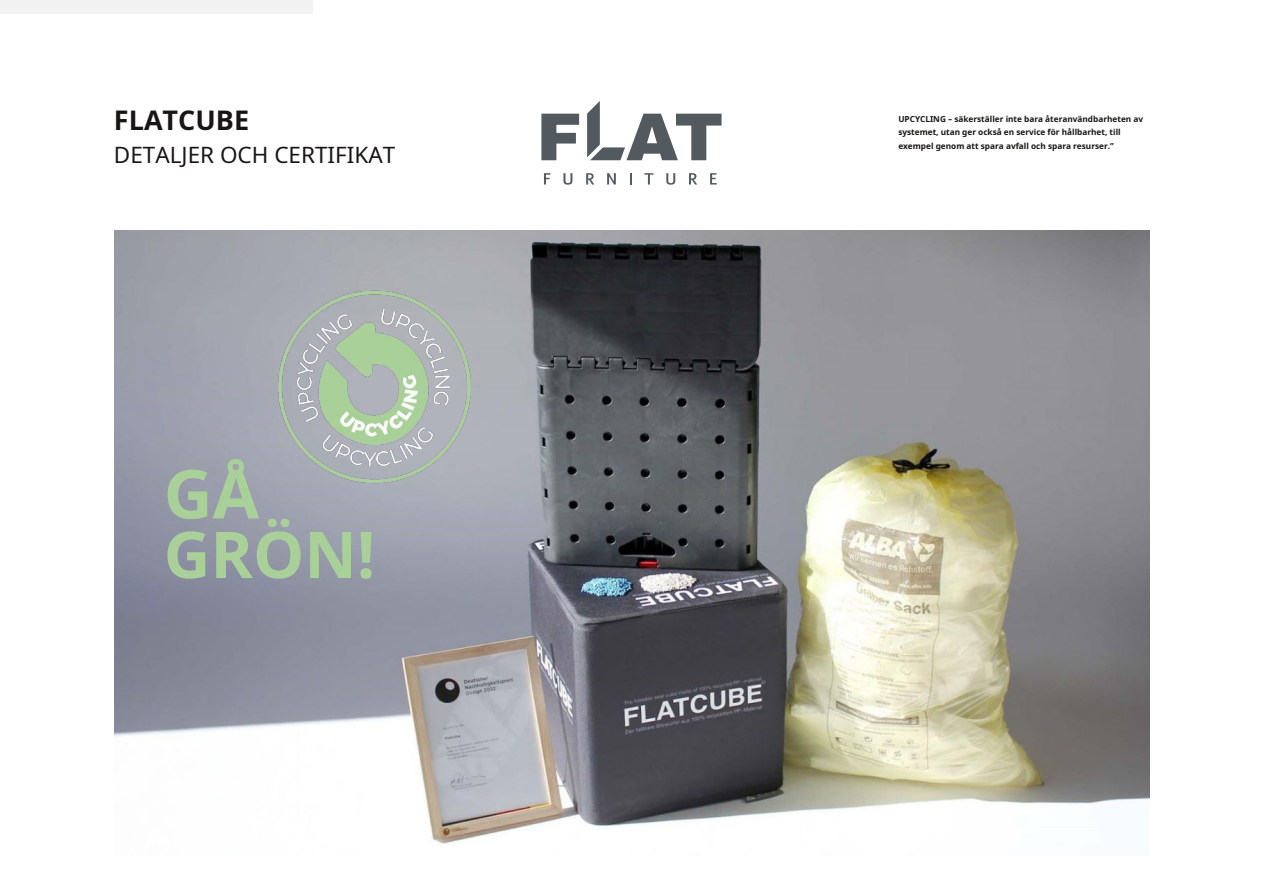
<style>
.page{position:relative;width:1263px;height:893px;background:#fff}
.page>*{position:absolute;margin:0;border:0;box-sizing:border-box;transform-origin:0 0}
.t1{font:700 67.5px "Noto Sans";color:#a9d099}
.t2{font:700 64.5px "Noto Sans";color:#a9d099}
.t3{font:700 27px "Noto Sans";color:#171615}
.t4{font:22.5px "Noto Sans";color:#171615}
.t5{font:700 8.25px/13.5px "Noto Sans";color:#171615}
</style>
<div class="page">
<img style="left:114px;top:231px;width:1036px;height:613px">
<svg style="left:541px;top:114px;width:38px;height:46px"></svg>
<svg style="left:587px;top:101px;width:134px;height:59px"></svg>
<svg style="left:544px;top:173px;width:6px;height:12px"></svg>
<svg style="left:563px;top:173px;width:9px;height:12px"></svg>
<svg style="left:586px;top:173px;width:8px;height:12px"></svg>
<svg style="left:607px;top:173px;width:9px;height:12px"></svg>
<svg style="left:630px;top:173px;width:1px;height:12px"></svg>
<svg style="left:644px;top:173px;width:9px;height:12px"></svg>
<svg style="left:666px;top:173px;width:9px;height:12px"></svg>
<svg style="left:689px;top:173px;width:8px;height:12px"></svg>
<svg style="left:710px;top:173px;width:7px;height:12px"></svg>
<div style="left:0;top:0;width:313px;height:14px;background:#f2f2f2"></div>
<img style="left:275px;top:287px;width:200px;height:200px">
<h3 class="t3" style="left:114px;top:101px;width:137px">FLATCUBE</h3>
<p class="t5" style="left:898px;top:112px;width:246px">UPCYCLING – säkerställer inte bara återanvändbarheten av systemet, utan ger också en service för hållbarhet, till exempel genom att spara avfall och spara resurser.”</p>
<h3 class="t4" style="left:114px;top:139px;width:283px">DETALJER OCH CERTIFIKAT</h3>
<h1 class="t1" style="left:164px;top:446px;width:97px">GÅ</h1>
<h2 class="t2" style="left:164px;top:509px;width:213px">GRÖN!</h2>
</div>
